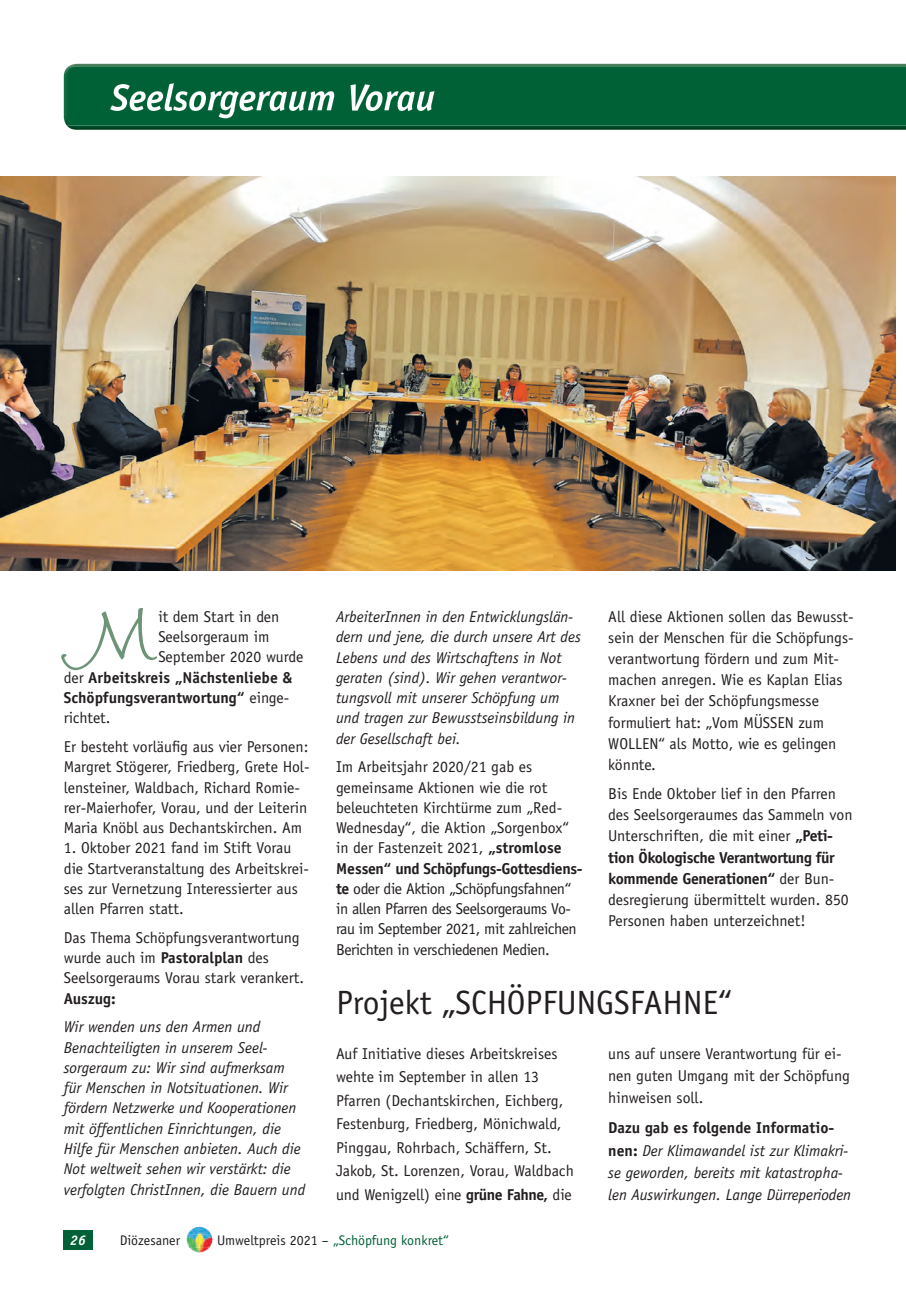
<style>
.page{position:relative;width:906px;height:1289px;background:#fff}
.page>*{position:absolute;margin:0;border:0;box-sizing:border-box;transform-origin:0 0}
.t1{font:103.35px "Wiesbaden Swing LT Std";color:#6e9478}
.t2{font:33.75px "Officina Sans Std";color:#231f20}
.t3{font:15.75px/21px "Officina Sans Std";color:#231f20}
.t4{font:italic 15.75px/20.2px "Officina Sans Std";color:#231f20}
.t5{font:15.75px/20.2px "Officina Sans Std";letter-spacing:-.025em;color:#231f20}
.t6{font:700 15.75px "Officina Sans Std";color:#231f20}
.t7{font:13.95px "Officina Sans Std";color:#006136}
.t8{font:13.95px "Officina Sans Std";color:#231f20}
.t9{font:italic 700 13.95px "Officina Sans Std";color:#fff}
.s1{font-weight:400}
.s2{font-weight:700}
.s3{font-weight:700;font-style:normal}
.s4{color:#231f20}
</style>
<div class="page">
<div style="left:63px;top:1230px;width:30px;height:19px;background:#006136"></div>
<img style="left:188px;top:1226px;width:23px;height:8px">
<img style="left:186px;top:1234px;width:26px;height:13px">
<hr style="left:68px;top:64px;width:838px;height:3px;background:#43815c">
<img style="left:67px;top:126px;width:839px;height:4px">
<div style="left:64px;top:67px;width:842px;height:59px;background:#006136"></div>
<img style="left:110px;top:83px;width:324px;height:35px">
<img style="left:0;top:176px;width:895px;height:394px">
<h1 class="t1" style="left:64px;top:578px;width:93px">M</h1>
<p class="t3" style="left:158px;top:606px;width:123px">it dem Start in den</p>
<p class="t3" style="left:158px;top:626px;width:113px">Seelsorgeraum im</p>
<p class="t3" style="left:158px;top:646px;width:146px">September 2020 wurde</p>
<p class="t6" style="left:64px;top:667px;width:230px"><span class="s1">der</span> Arbeitskreis „Nächstenliebe &amp;</p>
<p class="t6" style="left:64px;top:687px;width:227px">Schöpfungsverantwortung“ <span class="s1">einge-</span></p>
<p class="t3" style="left:64px;top:707px;width:48px">richtet.</p>
<p class="t3" style="left:64px;top:736px;width:247px;line-height:20.2px">Er besteht vorläufig aus vier Personen:<br>Margret Stögerer, Friedberg, Grete Hol&shy;lensteiner, Waldbach, Richard Romie&shy;rer-Maierhofer, Vorau, und der Leiterin Maria Knöbl aus Dechantskirchen. Am</p>
<p class="t3" style="left:64px;top:837px;width:247px;line-height:20.2px">1. Oktober 2021 fand im Stift Vorau die Startveranstaltung des Arbeitskrei&shy;ses zur Vernetzung Interessierter aus allen Pfarren statt.</p>
<p class="t3" style="left:64px;top:927px;width:242px;line-height:20.2px">Das Thema Schöpfungsverantwortung wurde auch im <span class="s2">Pastoralplan</span> des<br>Seelsorgeraums Vorau stark verankert.</p>
<p class="t6" style="left:64px;top:988px;width:53px">Auszug:</p>
<p class="t4" style="left:64px;top:1017px;width:243px">Wir wenden uns den Armen und Benachteiligten in unserem Seel&shy;sorgeraum zu: Wir sind aufmerksam für Menschen in Notsituationen. Wir fördern Netzwerke und Kooperationen mit öffentlichen Einrichtungen, die Hilfe für Menschen anbieten. Auch die Not weltweit sehen wir verstärkt: die verfolgten ChristInnen, die Bauern und</p>
<p class="t4" style="left:336px;top:606px;width:246px">ArbeiterInnen in den Entwicklungslän&shy;dern und jene, die durch unsere Art des Lebens und des Wirtschaftens in Not geraten (sind). Wir gehen verantwor&shy;tungsvoll mit unserer Schöpfung um und tragen zur Bewusstseinsbildung in der Gesellschaft bei.</p>
<p class="t5" style="left:336px;top:757px;width:248px">Im Arbeitsjahr 2020/21 gab es gemeinsame Aktionen wie die rot beleuchteten Kirchtürme zum „Red-Wednesday“, die Aktion „Sorgenbox“ in der Fastenzeit 2021, <span class="s2">„stromlose Messen“ und Schöpfungs-Gottesdiens&shy;te</span> oder die Aktion „Schöpfungsfahnen“ in allen Pfarren des Seelsorgeraums Vo&shy;rau im September 2021, mit zahlreichen Berichten in verschiedenen Medien.</p>
<p class="t3" style="left:608px;top:606px;width:247px">All diese Aktionen sollen das Bewusst&shy;sein der Menschen für die Schöpfungs&shy;verantwortung fördern und zum Mit&shy;machen anregen. Wie es Kaplan Elias<br>Kraxner bei der Schöpfungsmesse formuliert hat: „Vom MÜSSEN zum<br>WOLLEN“ als Motto, wie es gelingen könnte.</p>
<p class="t3" style="left:608px;top:783px;width:246px">Bis Ende Oktober lief in den Pfarren des Seelsorgeraumes das Sammeln von Unterschriften, die mit einer <span class="s2">„Peti&shy;tion Ökologische Verantwortung für kommende Generationen“</span> der Bun&shy;desregierung übermittelt wurden. 850<br>Personen haben unterzeichnet!</p>
<h2 class="t2" style="left:336px;top:983px;width:397px">Projekt „SCHÖPFUNGSFAHNE“</h2>
<p class="t3" style="left:336px;top:1041px;width:239px;line-height:23.5px">Auf Initiative dieses Arbeitskreises wehte im September in allen 13<br>Pfarren (Dechantskirchen, Eichberg, Festenburg, Friedberg, Mönichwald, Pinggau, Rohrbach, Schäffern, St.<br>Jakob, St. Lorenzen, Vorau, Waldbach und Wenigzell) eine <span class="s2">grüne Fahne,</span> die</p>
<p class="t3" style="left:608px;top:1042px;width:243px;line-height:22px">uns auf unsere Verantwortung für ei&shy;nen guten Umgang mit der Schöpfung hinweisen soll.</p>
<p class="t4" style="left:608px;top:1117px;width:244px;line-height:22px"><span class="s3">Dazu gab es folgende Informatio&shy;nen:</span> Der Klimawandel ist zur Klimakri&shy;se geworden, bereits mit katastropha&shy;len Auswirkungen. Lange Dürreperioden</p>
<p class="t9" style="left:70px;top:1231px;width:17px">26</p>
<p class="t8" style="left:120px;top:1231px;width:62px">Diözesaner</p>
<p class="t7" style="left:217px;top:1231px;width:233px"><span class="s4">Umweltpreis 2021 –</span> „Schöpfung konkret“</p>
</div>
